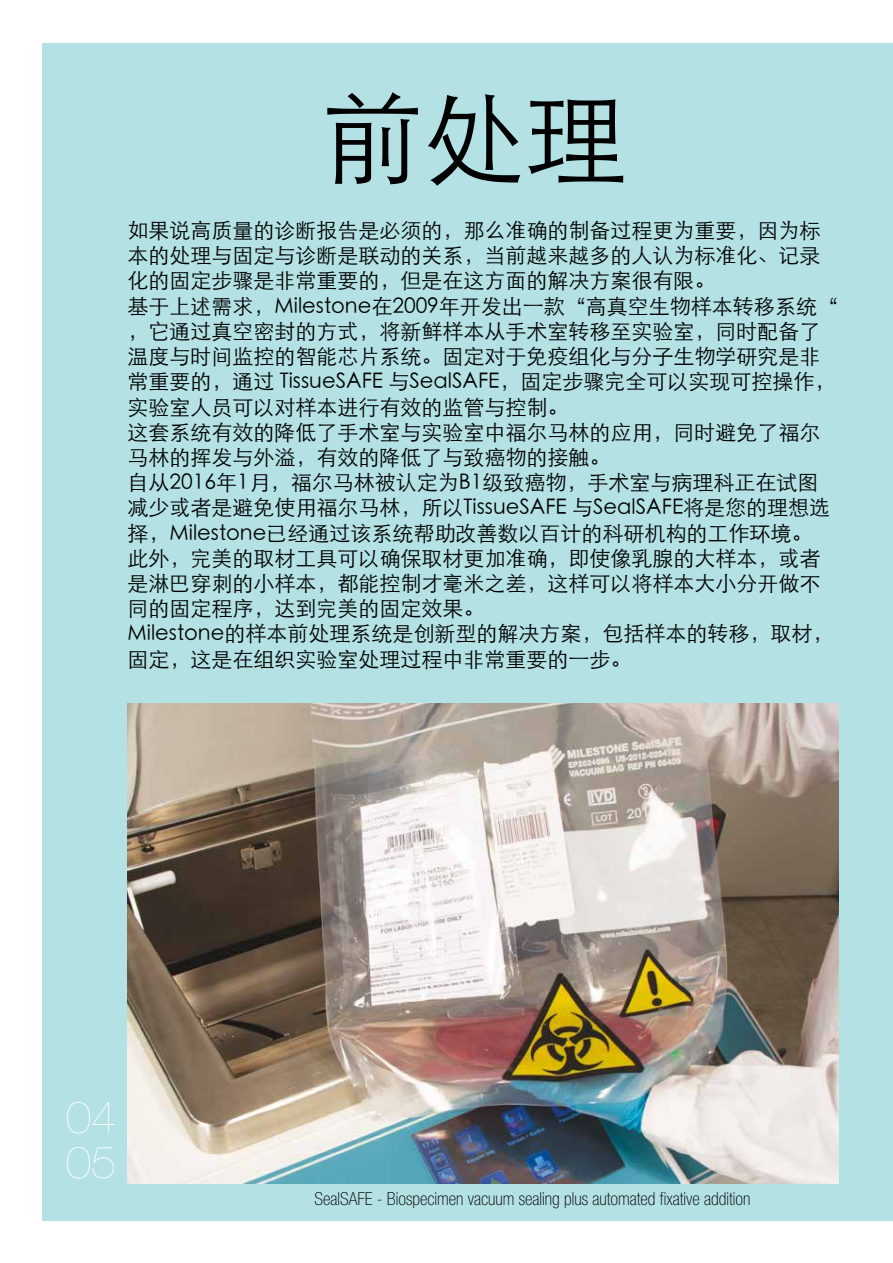
<style>
.page{position:relative;width:893px;height:1263px;background:#fff}
.page>*{position:absolute;margin:0;border:0;box-sizing:border-box;transform-origin:0 0}
.t1{font:300 101.55px "ST Heiti SC";color:#000}
.t2{font:200 45px/45px "Helvetica Neue LT Std";color:#fff}
.t3{font:300 21px/25.2px "ST Heiti SC";color:#000}
.t4{font:100 condensed 18px "Helvetica Neue LT Std";color:#000}
</style>
<div class="page">
<div style="left:43px;top:43px;width:850px;height:1177px;background:#b3e1e4"></div>
<img style="left:128px;top:704px;width:710px;height:479px">
<h1 class="t1" style="left:322px;top:52px;width:306px">前处理</h1>
<p class="t3" style="left:128px;top:216px;width:712px">如果说高质量的诊断报告是必须的，那么准确的制备过程更为重要，因为标本的处理与固定与诊断是联动的关系，当前越来越多的人认为标准化、记录化的固定步骤是非常重要的，但是在这方面的解决方案很有限。<br>基于上述需求，Milestone在2009年开发出一款“高真空生物样本转移系统“，它通过真空密封的方式，将新鲜样本从手术室转移至实验室，同时配备了温度与时间监控的智能芯片系统。固定对于免疫组化与分子生物学研究是非常重要的，通过 TissueSAFE 与SealSAFE，固定步骤完全可以实现可控操作，实验室人员可以对样本进行有效的监管与控制。<br>这套系统有效的降低了手术室与实验室中福尔马林的应用，同时避免了福尔马林的挥发与外溢，有效的降低了与致癌物的接触。<br>自从2016年1月，福尔马林被认定为B1级致癌物，手术室与病理科正在试图减少或者是避免使用福尔马林，所以TissueSAFE 与SealSAFE将是您的理想选择，Milestone已经通过该系统帮助改善数以百计的科研机构的工作环境。此外，完美的取材工具可以确保取材更加准确，即使像乳腺的大样本，或者是淋巴穿刺的小样本，都能控制才毫米之差，这样可以将样本大小分开做不同的固定程序，达到完美的固定效果。<br>Milestone的样本前处理系统是创新型的解决方案，包括样本的转移，取材，固定，这是在组织实验室处理过程中非常重要的一步。</p>
<h2 class="t2" style="left:66px;top:1094px;width:52px">04<br>05</h2>
<p class="t4" style="left:315px;top:1189px;width:437px">SealSAFE - Biospecimen vacuum sealing plus automated fixative addition</p>
</div>
